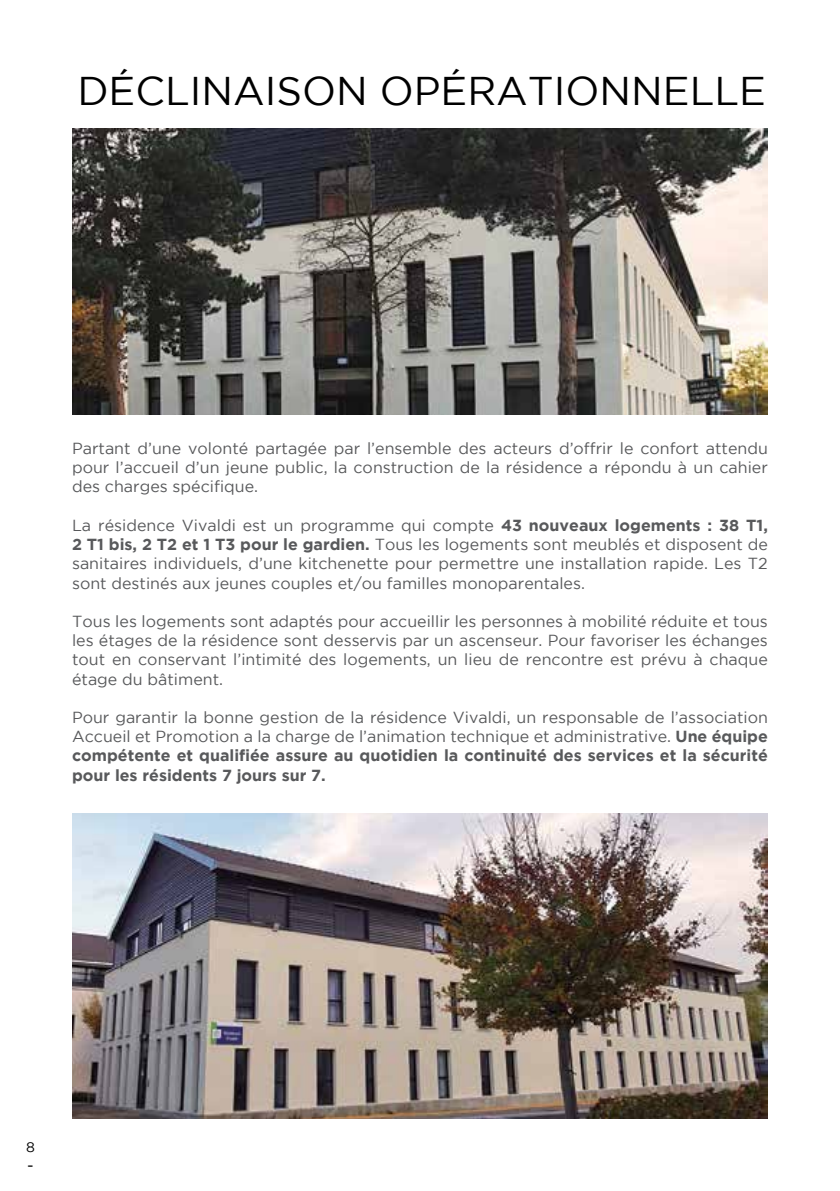
<style>
.page{position:relative;width:840px;height:1191px;background:#fff}
.page>*{position:absolute;margin:0;border:0;box-sizing:border-box;transform-origin:0 0}
.t1{font:40px "Gotham";color:#000}
.t2{font:16px/19.2px "Gotham";color:#58595b;text-align:justify}
.t3{font:16px "Gotham";color:#000}
.t4{font:14px "Gotham";color:#000}
.s1{font-weight:700}
</style>
<div class="page">
<img style="left:72px;top:128px;width:695px;height:286px">
<img style="left:72px;top:813px;width:695px;height:306px">
<h1 class="t1" style="left:77px;top:69px;width:689px">DÉCLINAISON OPÉRATIONNELLE</h1>
<p class="t2" style="left:72px;top:438px;width:697px">Partant d’une volonté partagée par l’ensemble des acteurs d’offrir le confort attendu pour l’accueil d’un jeune public, la construction de la résidence a répondu à un cahier des charges spécifique.</p>
<p class="t2" style="left:72px;top:515px;width:697px">La résidence Vivaldi est un programme qui compte <span class="s1">43 nouveaux logements : 38 T1, 2 T1 bis, 2 T2 et 1 T3 pour le gardien.</span> Tous les logements sont meublés et disposent de sanitaires individuels, d’une kitchenette pour permettre une installation rapide. Les T2 sont destinés aux jeunes couples et/ou familles monoparentales.</p>
<p class="t2" style="left:72px;top:611px;width:697px">Tous les logements sont adaptés pour accueillir les personnes à mobilité réduite et tous les étages de la résidence sont desservis par un ascenseur. Pour favoriser les échanges tout en conservant l’intimité des logements, un lieu de rencontre est prévu à chaque étage du bâtiment.</p>
<p class="t2" style="left:72px;top:707px;width:697px">Pour garantir la bonne gestion de la résidence Vivaldi, un responsable de l’association Accueil et Promotion a la charge de l’animation technique et administrative. <span class="s1">Une équipe compétente et qualifiée assure au quotidien la continuité des services et la sécurité pour les résidents 7 jours sur 7.</span></p>
<p class="t4" style="left:26px;top:1138px;width:10px">8</p>
<p class="t3" style="left:27px;top:1156px;width:8px">-</p>
</div>
